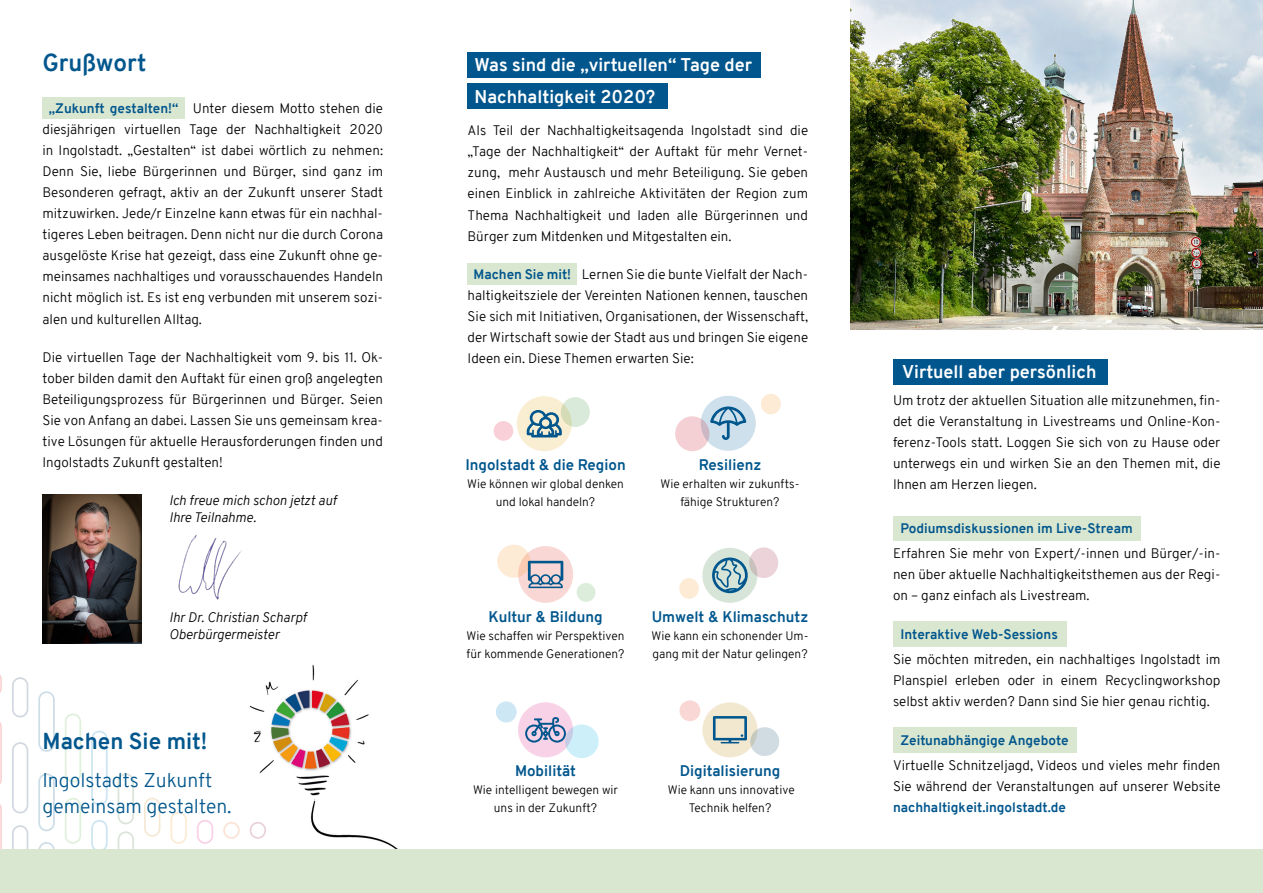
<style>
.page{position:relative;width:1263px;height:893px;background:#fff}
.page>*{position:absolute;margin:0;border:0;box-sizing:border-box;transform-origin:0 0}
.t1{font:700 24px "Overpass";color:#00568d}
.t2{font:700 22.5px "Overpass";color:#00568d}
.t3{font:300 19.5px/25.5px "Overpass";color:#00568d}
.t4{font:700 18px/31.5px "Overpass";color:#fff}
.t5{font:700 15px "Overpass";color:#00568d}
.t6{font:300 13.5px/21px "Overpass";color:#000;text-align:justify}
.t7{font:700 13.5px "Overpass";color:#00568d}
.t8{font:italic 300 13.5px/16.5px "Overpass";color:#000}
.t9{font:300 12px/18px "Overpass";color:#000;text-align:center}
.s1{font-weight:700;color:#00568d}
</style>
<div class="page">
<img style="left:226px;top:665px;width:172px;height:184px">
<div style="left:468px;top:263px;width:109px;height:22px;background:#dae7d0"></div>
<div style="left:468px;top:52px;width:293px;height:26px;background:#00568d"></div>
<div style="left:893px;top:359px;width:214px;height:26px;background:#00568d"></div>
<div style="left:468px;top:84px;width:200px;height:25px;background:#00568d"></div>
<div style="left:893px;top:516px;width:247px;height:25px;background:#dae7d0"></div>
<div style="left:893px;top:621px;width:173px;height:26px;background:#dae7d0"></div>
<div style="left:893px;top:727px;width:184px;height:25px;background:#dae7d0"></div>
<div style="left:679px;top:578px;width:20px;height:21px;background:#fdebd5;border-radius:50%"></div>
<div style="left:749px;top:547px;width:29px;height:31px;background:#ecd3da;border-radius:50%"></div>
<svg style="left:702px;top:548px;width:55px;height:55px"></svg>
<svg style="left:712px;top:557px;width:36px;height:36px"></svg>
<svg style="left:518px;top:546px;width:55px;height:57px"></svg>
<svg style="left:497px;top:545px;width:33px;height:33px"></svg>
<div style="left:577px;top:583px;width:18px;height:19px;background:#dceedb;border-radius:50%"></div>
<svg style="left:528px;top:561px;width:35px;height:27px"></svg>
<div style="left:701px;top:396px;width:55px;height:55px;background:#cde0eb;border-radius:50%"></div>
<svg style="left:675px;top:416px;width:34px;height:35px"></svg>
<div style="left:761px;top:394px;width:20px;height:20px;background:#fdebd5;border-radius:50%"></div>
<svg style="left:710px;top:406px;width:36px;height:34px"></svg>
<div style="left:518px;top:702px;width:55px;height:55px;background:#f8d2e6;border-radius:50%"></div>
<svg style="left:565px;top:724px;width:34px;height:34px"></svg>
<div style="left:496px;top:701px;width:21px;height:22px;background:#cde7f4;border-radius:50%"></div>
<svg style="left:525px;top:717px;width:41px;height:26px"></svg>
<div style="left:679px;top:700px;width:21px;height:21px;background:#f9d7d4;border-radius:50%"></div>
<div style="left:702px;top:702px;width:55px;height:55px;background:#f2e8d0;border-radius:50%"></div>
<svg style="left:750px;top:727px;width:29px;height:29px"></svg>
<svg style="left:713px;top:716px;width:34px;height:27px"></svg>
<div style="left:494px;top:421px;width:19px;height:20px;background:#f9d0d7;border-radius:50%"></div>
<div style="left:517px;top:396px;width:55px;height:55px;background:#f9edd2;border-radius:50%"></div>
<svg style="left:561px;top:397px;width:29px;height:30px"></svg>
<svg style="left:527px;top:410px;width:35px;height:27px"></svg>
<div style="left:43px;top:98px;width:142px;height:21px;background:#dae7d0"></div>
<img style="left:43px;top:494px;width:99px;height:149px">
<svg style="left:0;top:675px;width:2px;height:174px"></svg>
<svg style="left:12px;top:677px;width:17px;height:172px"></svg>
<svg style="left:38px;top:691px;width:17px;height:158px"></svg>
<svg style="left:65px;top:713px;width:16px;height:131px"></svg>
<svg style="left:91px;top:730px;width:17px;height:119px"></svg>
<svg style="left:117px;top:773px;width:17px;height:76px"></svg>
<div style="left:144px;top:798px;width:16px;height:39px;border:2px solid #ce8e29;border-radius:7px"></div>
<div style="left:170px;top:812px;width:17px;height:32px;border:2px solid #f59c2b;border-radius:7px"></div>
<div style="left:197px;top:820px;width:16px;height:24px;border:2px solid #df1683;border-radius:7px"></div>
<div style="left:223px;top:822px;width:17px;height:17px;border:2px solid #ed6e28;border-radius:7px"></div>
<div style="left:250px;top:822px;width:16px;height:17px;border:2px solid #901839;border-radius:7px"></div>
<div style="left:0;top:849px;width:1263px;height:44px;background:#dae7d0"></div>
<img style="left:178px;top:534px;width:64px;height:66px">
<img style="left:851px;top:0;width:412px;height:330px">
<h1 class="t1" style="left:43px;top:46px;width:105px">Grußwort</h1>
<p class="t6" style="left:43px;top:98px;width:342px;text-indent:6px"><span class="s1">„Zukunft gestalten!“</span> Unter diesem Motto stehen die diesjährigen virtuellen Tage der Nachhaltigkeit 2020 in Ingolstadt. „Gestalten“ ist dabei wörtlich zu nehmen:<br>Denn Sie, liebe Bürgerinnen und Bürger, sind ganz im Besonderen gefragt, aktiv an der Zukunft unserer Stadt mitzuwirken. Jede/r Einzelne kann etwas für ein nachhal&shy;tigeres Leben beitragen. Denn nicht nur die durch Corona ausgelöste Krise hat gezeigt, dass eine Zukunft ohne ge&shy;meinsames nachhaltiges und vorausschauendes Handeln nicht möglich ist. Es ist eng verbunden mit unserem sozi&shy;alen und kulturellen Alltag.</p>
<p class="t6" style="left:43px;top:346px;width:342px">Die virtuellen Tage der Nachhaltigkeit vom 9. bis 11. Ok&shy;tober bilden damit den Auftakt für einen groß angelegten Beteiligungsprozess für Bürgerinnen und Bürger. Seien Sie von Anfang an dabei. Lassen Sie uns gemeinsam krea&shy;tive Lösungen für aktuelle Herausforderungen finden und Ingolstadts Zukunft gestalten!</p>
<p class="t8" style="left:169px;top:492px;width:169px">Ich freue mich schon jetzt auf<br>Ihre Teilnahme.</p>
<p class="t8" style="left:169px;top:609px;width:139px">Ihr Dr. Christian Scharpf<br>Oberbürgermeister</p>
<h2 class="t2" style="left:43px;top:725px;width:166px">Machen Sie mit!</h2>
<h3 class="t3" style="left:43px;top:768px;width:191px">Ingolstadts Zukunft gemeinsam gestalten.</h3>
<h3 class="t4" style="left:475px;top:49px;width:279px">Was sind die „virtuellen“ Tage der<br>Nachhaltigkeit 2020?</h3>
<p class="t6" style="left:468px;top:120px;width:342px">Als Teil der Nachhaltigkeitsagenda Ingolstadt sind die „Tage der Nachhaltigkeit“ der Auftakt für mehr Vernet&shy;zung, mehr Austausch und mehr Beteiligung. Sie geben einen Einblick in zahlreiche Aktivitäten der Region zum Thema Nachhaltigkeit und laden alle Bürgerinnen und Bürger zum Mitdenken und Mitgestalten ein.</p>
<p class="t6" style="left:468px;top:263px;width:342px;text-indent:6px"><span class="s1">Machen Sie mit!</span> Lernen Sie die bunte Vielfalt der Nach&shy;haltigkeitsziele der Vereinten Nationen kennen, tauschen Sie sich mit Initiativen, Organisationen, der Wissenschaft, der Wirtschaft sowie der Stadt aus und bringen Sie eigene Ideen ein. Diese Themen erwarten Sie:</p>
<p class="t5" style="left:465px;top:454px;width:162px">Ingolstadt &amp; die Region</p>
<p class="t9" style="left:467px;top:475px;width:158px">Wie können wir global denken und lokal handeln?</p>
<p class="t5" style="left:699px;top:454px;width:64px">Resilienz</p>
<p class="t9" style="left:660px;top:475px;width:140px">Wie erhalten wir zukunfts&shy;fähige Strukturen?</p>
<p class="t5" style="left:488px;top:606px;width:116px">Kultur &amp; Bildung</p>
<p class="t9" style="left:466px;top:626px;width:160px;text-align:left">Wie schaffen wir Perspektiven für kommende Generationen?</p>
<p class="t5" style="left:652px;top:606px;width:158px">Umwelt &amp; Klimaschutz</p>
<p class="t9" style="left:651px;top:626px;width:159px;text-align:left">Wie kann ein schonender Um&shy;gang mit der Natur gelingen?</p>
<p class="t5" style="left:515px;top:760px;width:63px">Mobilität</p>
<p class="t9" style="left:473px;top:781px;width:147px">Wie intelligent bewegen wir uns in der Zukunft?</p>
<p class="t5" style="left:680px;top:760px;width:102px">Digitalisierung</p>
<p class="t9" style="left:668px;top:781px;width:128px">Wie kann uns innovative<br>Technik helfen?</p>
<h3 class="t4" style="left:902px;top:356px;width:196px">Virtuell aber persönlich</h3>
<p class="t6" style="left:893px;top:390px;width:329px">Um trotz der aktuellen Situation alle mitzunehmen, fin&shy;det die Veranstaltung in Livestreams und Online-Kon&shy;ferenz-Tools statt. Loggen Sie sich von zu Hause oder unterwegs ein und wirken Sie an den Themen mit, die Ihnen am Herzen liegen.</p>
<p class="t7" style="left:900px;top:519px;width:234px">Podiumsdiskussionen im Live-Stream</p>
<p class="t6" style="left:893px;top:543px;width:329px">Erfahren Sie mehr von Expert/-innen und Bürger/-in&shy;nen über aktuelle Nachhaltigkeitsthemen aus der Regi&shy;on – ganz einfach als Livestream.</p>
<p class="t7" style="left:900px;top:625px;width:159px">Interaktive Web-Sessions</p>
<p class="t6" style="left:893px;top:649px;width:329px">Sie möchten mitreden, ein nachhaltiges Ingolstadt im Planspiel erleben oder in einem Recyclingworkshop selbst aktiv werden? Dann sind Sie hier genau richtig.</p>
<p class="t7" style="left:900px;top:730px;width:170px">Zeitunabhängige Angebote</p>
<p class="t6" style="left:893px;top:755px;width:329px">Virtuelle Schnitzeljagd, Videos und vieles mehr finden<br>Sie während der Veranstaltungen auf unserer Website</p>
<p class="t7" style="left:893px;top:798px;width:174px">nachhaltigkeit.ingolstadt.de</p>
</div>
